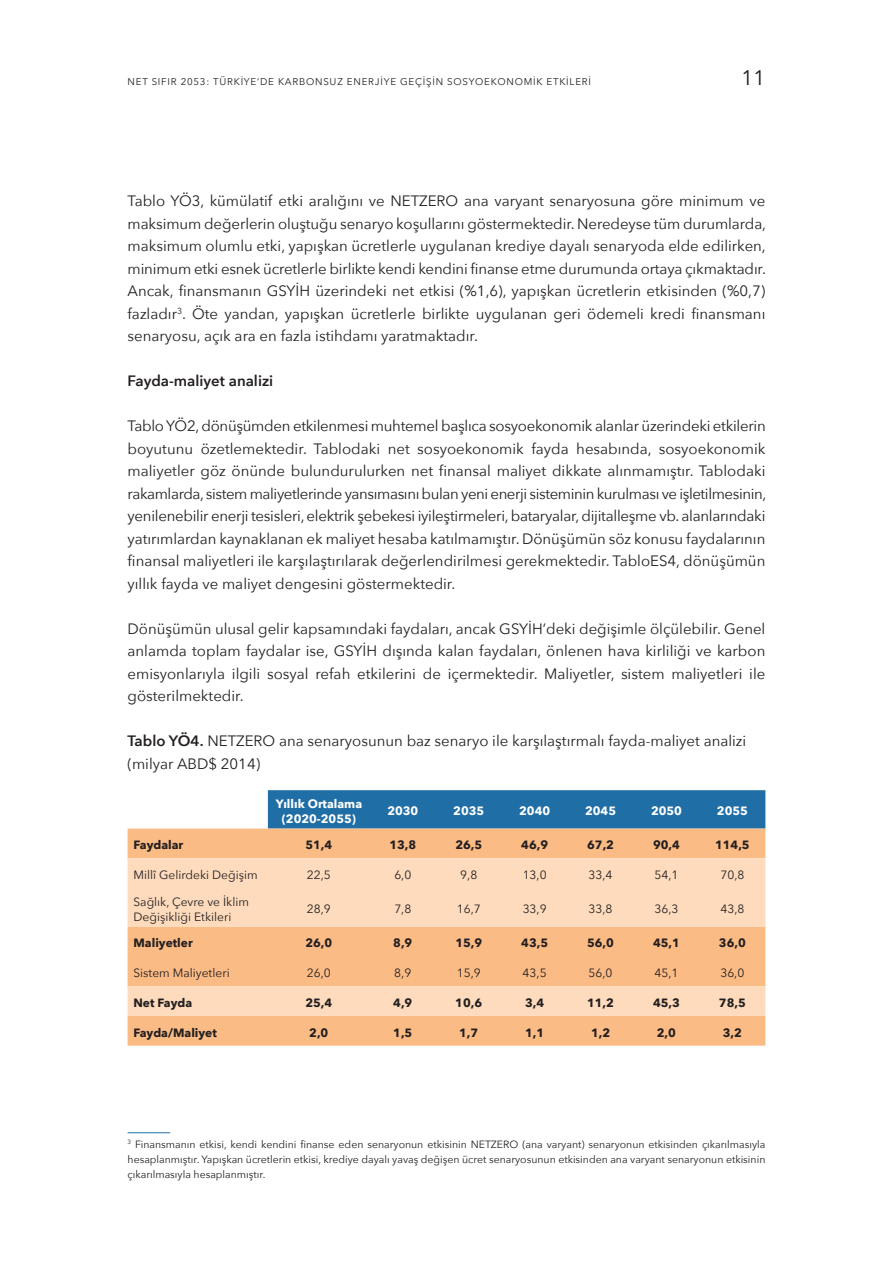
<style>
.page{position:relative;width:893px;height:1263px;background:#fff}
.page>*{position:absolute;margin:0;border:0;box-sizing:border-box;transform-origin:0 0}
.t1{font:21px "Avenir Next";color:#231f20}
.t2{font:15px/22.5px "Avenir Next";color:#231f20;text-align:justify}
.t3{font:600 15px "Avenir Next";color:#231f20}
.t4{font:12px/14.4px "Avenir Next";color:#231f20}
.t5{font:700 12px "Avenir Next";color:#231f20}
.t6{font:700 12px/14.4px "Avenir Next";color:#fff;text-align:center}
.t7{font:10.5px/15px "Avenir Next";color:#231f20;text-align:justify}
.t8{font:9.75px "Avenir Next";letter-spacing:.08em;color:#231f20}
.s1{font-weight:600}
</style>
<div class="page">
<hr style="left:128px;top:1132px;width:42px;height:1px;background:#206ea6">
<div style="left:268px;top:790px;width:497px;height:38px;background:#206ea6"></div>
<div style="left:128px;top:828px;width:637px;height:217px;background:#fbbb85"></div>
<svg style="left:128px;top:858px;width:637px;height:158px;fill:#fddbbc"></svg>
<p class="t8" style="left:128px;top:73px;width:465px">NET SIFIR 2053: TÜRKIYE’DE KARBONSUZ ENERJIYE GEÇIŞIN SOSYOEKONOMIK ETKILERI</p>
<h1 class="t1" style="left:741px;top:60px;width:26px">11</h1>
<p class="t2" style="left:128px;top:189px;width:640px">Tablo YÖ3, kümülatif etki aralığını ve NETZERO ana varyant senaryosuna göre minimum ve maksimum değerlerin oluştuğu senaryo koşullarını göstermektedir. Neredeyse tüm durumlarda, maksimum olumlu etki, yapışkan ücretlerle uygulanan krediye dayalı senaryoda elde edilirken, minimum etki esnek ücretlerle birlikte kendi kendini finanse etme durumunda ortaya çıkmaktadır.<br>Ancak, finansmanın GSYİH üzerindeki net etkisi (%1,6), yapışkan ücretlerin etkisinden (%0,7) fazladır<sup>3</sup>. Öte yandan, yapışkan ücretlerle birlikte uygulanan geri ödemeli kredi finansmanı senaryosu, açık ara en fazla istihdamı yaratmaktadır.</p>
<p class="t3" style="left:128px;top:368px;width:147px">Fayda-maliyet analizi</p>
<p class="t2" style="left:128px;top:414px;width:640px">Tablo YÖ2, dönüşümden etkilenmesi muhtemel başlıca sosyoekonomik alanlar üzerindeki etkilerin boyutunu özetlemektedir. Tablodaki net sosyoekonomik fayda hesabında, sosyoekonomik maliyetler göz önünde bulundurulurken net finansal maliyet dikkate alınmamıştır. Tablodaki rakamlarda, sistem maliyetlerinde yansımasını bulan yeni enerji sisteminin kurulması ve işletilmesinin, yenilenebilir enerji tesisleri, elektrik şebekesi iyileştirmeleri, bataryalar, dijitalleşme vb. alanlarındaki yatırımlardan kaynaklanan ek maliyet hesaba katılmamıştır. Dönüşümün söz konusu faydalarının finansal maliyetleri ile karşılaştırılarak değerlendirilmesi gerekmektedir. TabloES4, dönüşümün yıllık fayda ve maliyet dengesini göstermektedir.</p>
<p class="t2" style="left:128px;top:617px;width:639px">Dönüşümün ulusal gelir kapsamındaki faydaları, ancak GSYİH’deki değişimle ölçülebilir. Genel anlamda toplam faydalar ise, GSYİH dışında kalan faydaları, önlenen hava kirliliği ve karbon emisyonlarıyla ilgili sosyal refah etkilerini de içermektedir. Maliyetler, sistem maliyetleri ile gösterilmektedir.</p>
<p class="t2" style="left:128px;top:729px;width:620px"><span class="s1">Tablo YÖ4.</span> NETZERO ana senaryosunun baz senaryo ile karşılaştırmalı fayda-maliyet analizi (milyar ABD$ 2014)</p>
<p class="t6" style="left:276px;top:797px;width:88px">Yıllık Ortalama (2020-2055)</p>
<p class="t6" style="left:387px;top:804px;width:33px">2030</p>
<p class="t6" style="left:453px;top:804px;width:33px">2035</p>
<p class="t6" style="left:519px;top:804px;width:33px">2040</p>
<p class="t6" style="left:585px;top:804px;width:33px">2045</p>
<p class="t6" style="left:651px;top:804px;width:33px">2050</p>
<p class="t6" style="left:717px;top:804px;width:33px">2055</p>
<p class="t5" style="left:134px;top:835px;width:51px">Faydalar</p>
<p class="t5" style="left:305px;top:835px;width:28px">51,4</p>
<p class="t5" style="left:389px;top:835px;width:28px">13,8</p>
<p class="t5" style="left:455px;top:835px;width:28px">26,5</p>
<p class="t5" style="left:521px;top:835px;width:28px">46,9</p>
<p class="t5" style="left:587px;top:835px;width:28px">67,2</p>
<p class="t5" style="left:653px;top:835px;width:28px">90,4</p>
<p class="t5" style="left:715px;top:835px;width:36px">114,5</p>
<p class="t4" style="left:134px;top:867px;width:126px">Millî Gelirdeki Değişim</p>
<p class="t4" style="left:307px;top:867px;width:25px">22,5</p>
<p class="t4" style="left:394px;top:867px;width:19px">6,0</p>
<p class="t4" style="left:460px;top:867px;width:19px">9,8</p>
<p class="t4" style="left:523px;top:867px;width:25px">13,0</p>
<p class="t4" style="left:589px;top:867px;width:25px">33,4</p>
<p class="t4" style="left:654px;top:867px;width:25px">54,1</p>
<p class="t4" style="left:720px;top:867px;width:25px">70,8</p>
<p class="t4" style="left:134px;top:894px;width:117px">Sağlık, Çevre ve İklim<br>Değişikliği Etkileri</p>
<p class="t4" style="left:307px;top:901px;width:25px">28,9</p>
<p class="t4" style="left:394px;top:901px;width:19px">7,8</p>
<p class="t4" style="left:457px;top:901px;width:25px">16,7</p>
<p class="t4" style="left:523px;top:901px;width:25px">33,9</p>
<p class="t4" style="left:589px;top:901px;width:25px">33,8</p>
<p class="t4" style="left:654px;top:901px;width:25px">36,3</p>
<p class="t4" style="left:720px;top:901px;width:25px">43,8</p>
<p class="t5" style="left:134px;top:933px;width:61px">Maliyetler</p>
<p class="t5" style="left:305px;top:933px;width:28px">26,0</p>
<p class="t5" style="left:393px;top:933px;width:21px">8,9</p>
<p class="t5" style="left:455px;top:933px;width:28px">15,9</p>
<p class="t5" style="left:521px;top:933px;width:28px">43,5</p>
<p class="t5" style="left:587px;top:933px;width:28px">56,0</p>
<p class="t5" style="left:653px;top:933px;width:28px">45,1</p>
<p class="t5" style="left:719px;top:933px;width:28px">36,0</p>
<p class="t4" style="left:133px;top:965px;width:98px">Sistem Maliyetleri</p>
<p class="t4" style="left:307px;top:965px;width:25px">26,0</p>
<p class="t4" style="left:394px;top:965px;width:19px">8,9</p>
<p class="t4" style="left:457px;top:965px;width:25px">15,9</p>
<p class="t4" style="left:523px;top:965px;width:25px">43,5</p>
<p class="t4" style="left:589px;top:965px;width:25px">56,0</p>
<p class="t4" style="left:654px;top:965px;width:25px">45,1</p>
<p class="t4" style="left:720px;top:965px;width:25px">36,0</p>
<p class="t5" style="left:133px;top:992px;width:60px">Net Fayda</p>
<p class="t5" style="left:305px;top:992px;width:28px">25,4</p>
<p class="t5" style="left:393px;top:992px;width:21px">4,9</p>
<p class="t5" style="left:455px;top:992px;width:28px">10,6</p>
<p class="t5" style="left:525px;top:992px;width:21px">3,4</p>
<p class="t5" style="left:587px;top:992px;width:28px">11,2</p>
<p class="t5" style="left:653px;top:992px;width:28px">45,3</p>
<p class="t5" style="left:719px;top:992px;width:28px">78,5</p>
<p class="t5" style="left:133px;top:1022px;width:85px">Fayda/Maliyet</p>
<p class="t5" style="left:309px;top:1022px;width:21px">2,0</p>
<p class="t5" style="left:393px;top:1022px;width:21px">1,5</p>
<p class="t5" style="left:459px;top:1022px;width:21px">1,7</p>
<p class="t5" style="left:525px;top:1022px;width:21px">1,1</p>
<p class="t5" style="left:591px;top:1022px;width:21px">1,2</p>
<p class="t5" style="left:657px;top:1022px;width:21px">2,0</p>
<p class="t5" style="left:723px;top:1022px;width:21px">3,2</p>
<p class="t7" style="left:128px;top:1136px;width:639px"><sup>3</sup> Finansmanın etkisi, kendi kendini finanse eden senaryonun etkisinin NETZERO (ana varyant) senaryonun etkisinden çıkarılmasıyla hesaplanmıştır. Yapışkan ücretlerin etkisi, krediye dayalı yavaş değişen ücret senaryosunun etkisinden ana varyant senaryonun etkisinin çıkarılmasıyla hesaplanmıştır.</p>
</div>
